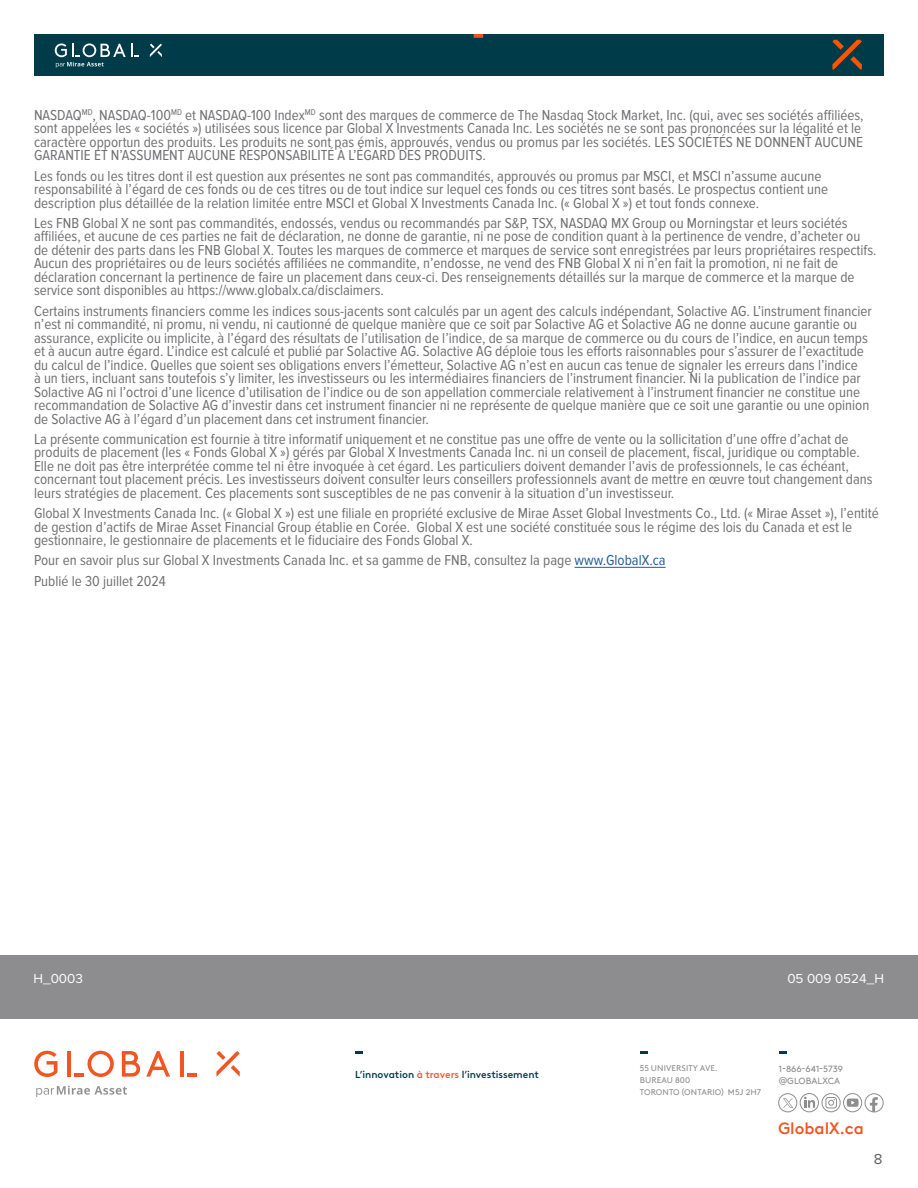
<style>
.page{position:relative;width:918px;height:1188px;background:#fff}
.page>*{position:absolute;margin:0;border:0;box-sizing:border-box;transform-origin:0 0}
.t1{font:500 16.5px "Brown LLTT";color:#f05622}
.t2{font:15px/13.5px "Proxima Nova Cond";color:#717073}
.t3{font:15px "Proxima Nova";color:#606061}
.t4{font:13.5px "Proxima Nova";color:#fff}
.t5{font:500 10.2px "Brown LLTT";color:#003b49}
.t6{font:9px/12px "Brown LLTT";color:#8e8d8e}
.t7{font:8.25px/12px "Brown LLTT";letter-spacing:.01em;color:#8f8f8e}
.s1{color:#215e9e}
.s2{color:#f05725}
</style>
<div class="page">
<div style="left:34px;top:34px;width:850px;height:42px;background:#003b49"></div>
<svg style="left:832px;top:40px;width:30px;height:29px"></svg>
<svg style="left:474px;top:34px;width:9px;height:4px"></svg>
<svg style="left:150px;top:44px;width:12px;height:13px"></svg>
<svg style="left:55px;top:43px;width:84px;height:25px"></svg>
<div style="left:0;top:955px;width:918px;height:64px;background:#8d8c8f"></div>
<hr style="left:575px;top:567px;width:91px;height:1px;background:#215e9e">
<svg style="left:122px;top:1051px;width:18px;height:26px"></svg>
<svg style="left:146px;top:1051px;width:24px;height:26px"></svg>
<svg style="left:216px;top:1051px;width:24px;height:26px"></svg>
<hr style="left:180px;top:1051px;width:3px;height:26px;background:#f05622">
<svg style="left:187px;top:1073px;width:9px;height:4px"></svg>
<svg style="left:34px;top:1051px;width:23px;height:26px"></svg>
<hr style="left:67px;top:1051px;width:3px;height:26px;background:#f05622">
<svg style="left:74px;top:1051px;width:40px;height:26px"></svg>
<svg style="left:36px;top:1086px;width:91px;height:11px"></svg>
<svg style="left:779px;top:1051px;width:7px;height:3px"></svg>
<svg style="left:640px;top:1051px;width:7px;height:3px"></svg>
<svg style="left:355px;top:1051px;width:8px;height:3px"></svg>
<svg style="left:804px;top:1097px;width:11px;height:11px"></svg>
<svg style="left:825px;top:1097px;width:12px;height:11px"></svg>
<svg style="left:783px;top:1098px;width:10px;height:10px"></svg>
<svg style="left:847px;top:1099px;width:12px;height:8px"></svg>
<svg style="left:870px;top:1097px;width:8px;height:15px"></svg>
<div style="left:778px;top:1093px;width:19px;height:19px;border:1px solid #8d8d8d;border-radius:50%"></div>
<div style="left:800px;top:1093px;width:19px;height:19px;border:1px solid #8d8d8d;border-radius:50%"></div>
<div style="left:822px;top:1093px;width:19px;height:19px;border:1px solid #8d8d8d;border-radius:50%"></div>
<div style="left:843px;top:1093px;width:19px;height:19px;border:1px solid #8d8d8d;border-radius:50%"></div>
<div style="left:865px;top:1093px;width:19px;height:19px;border:1px solid #8d8d8d;border-radius:50%"></div>
<p class="t2" style="left:34px;top:108px;width:831px">NASDAQ<sup>MD</sup>, NASDAQ-100<sup>MD</sup> et NASDAQ-100 Index<sup>MD</sup> sont des marques de commerce de The Nasdaq Stock Market, Inc. (qui, avec ses sociétés affiliées, sont appelées les « sociétés ») utilisées sous licence par Global X Investments Canada Inc. Les sociétés ne se sont pas prononcées sur la légalité et le caractère opportun des produits. Les produits ne sont pas émis, approuvés, vendus ou promus par les sociétés. LES SOCIÉTÉS NE DONNENT AUCUNE GARANTIE ET N’ASSUMENT AUCUNE RESPONSABILITÉ À L’ÉGARD DES PRODUITS.</p>
<p class="t2" style="left:34px;top:169px;width:796px">Les fonds ou les titres dont il est question aux présentes ne sont pas commandités, approuvés ou promus par MSCI, et MSCI n’assume aucune responsabilité à l’égard de ces fonds ou de ces titres ou de tout indice sur lequel ces fonds ou ces titres sont basés. Le prospectus contient une description plus détaillée de la relation limitée entre MSCI et Global X Investments Canada Inc. (« Global X ») et tout fonds connexe.</p>
<p class="t2" style="left:34px;top:216px;width:844px">Les FNB Global X ne sont pas commandités, endossés, vendus ou recommandés par S&amp;P, TSX, NASDAQ MX Group ou Morningstar et leurs sociétés affiliées, et aucune de ces parties ne fait de déclaration, ne donne de garantie, ni ne pose de condition quant à la pertinence de vendre, d’acheter ou de détenir des parts dans les FNB Global X. Toutes les marques de commerce et marques de service sont enregistrées par leurs propriétaires respectifs.<br>Aucun des propriétaires ou de leurs sociétés affiliées ne commandite, n’endosse, ne vend des FNB Global X ni n’en fait la promotion, ni ne fait de déclaration concernant la pertinence de faire un placement dans ceux-ci. Des renseignements détaillés sur la marque de commerce et la marque de service sont disponibles au https://www.globalx.ca/disclaimers.</p>
<p class="t2" style="left:34px;top:304px;width:839px">Certains instruments financiers comme les indices sous-jacents sont calculés par un agent des calculs indépendant, Solactive AG. L’instrument financier n’est ni commandité, ni promu, ni vendu, ni cautionné de quelque manière que ce soit par Solactive AG et Solactive AG ne donne aucune garantie ou assurance, explicite ou implicite, à l’égard des résultats de l’utilisation de l’indice, de sa marque de commerce ou du cours de l’indice, en aucun temps et à aucun autre égard. L’indice est calculé et publié par Solactive AG. Solactive AG déploie tous les efforts raisonnables pour s’assurer de l’exactitude du calcul de l’indice. Quelles que soient ses obligations envers l’émetteur, Solactive AG n’est en aucun cas tenue de signaler les erreurs dans l’indice<br>à un tiers, incluant sans toutefois s’y limiter, les investisseurs ou les intermédiaires financiers de l’instrument financier. Ni la publication de l’indice par Solactive AG ni l’octroi d’une licence d’utilisation de l’indice ou de son appellation commerciale relativement à l’instrument financier ne constitue une recommandation de Solactive AG d’investir dans cet instrument financier ni ne représente de quelque manière que ce soit une garantie ou une opinion de Solactive AG à l’égard d’un placement dans cet instrument financier.</p>
<p class="t2" style="left:34px;top:432px;width:840px">La présente communication est fournie à titre informatif uniquement et ne constitue pas une offre de vente ou la sollicitation d’une offre d’achat de produits de placement (les « Fonds Global X ») gérés par Global X Investments Canada Inc. ni un conseil de placement, fiscal, juridique ou comptable.<br>Elle ne doit pas être interprétée comme tel ni être invoquée à cet égard. Les particuliers doivent demander l’avis de professionnels, le cas échéant, concernant tout placement précis. Les investisseurs doivent consulter leurs conseillers professionnels avant de mettre en œuvre tout changement dans leurs stratégies de placement. Ces placements sont susceptibles de ne pas convenir à la situation d’un investisseur.</p>
<p class="t2" style="left:34px;top:507px;width:846px">Global X Investments Canada Inc. (« Global X ») est une filiale en propriété exclusive de Mirae Asset Global Investments Co., Ltd. (« Mirae Asset »), l’entité de gestion d’actifs de Mirae Asset Financial Group établie en Corée. Global X est une société constituée sous le régime des lois du Canada et est le gestionnaire, le gestionnaire de placements et le fiduciaire des Fonds Global X.</p>
<p class="t2" style="left:34px;top:551px;width:633px;line-height:20.2px">Pour en savoir plus sur Global X Investments Canada Inc. et sa gamme de FNB, consultez la page <span class="s1">www.GlobalX.ca<br></span>Publié le 30 juillet 2024</p>
<p class="t4" style="left:33px;top:971px;width:51px">H_0003</p>
<p class="t4" style="left:787px;top:971px;width:98px">05 009 0524_H</p>
<p class="t5" style="left:355px;top:1066px;width:185px">L’innovation <span class="s2">à travers</span> l’investissement</p>
<p class="t7" style="left:640px;top:1062px;width:123px">55 UNIVERSITY AVE.<br>BUREAU 800<br>TORONTO (ONTARIO) M5J 2H7</p>
<p class="t6" style="left:779px;top:1062px;width:66px">1-866-641-5739 @GLOBALXCA</p>
<p class="t1" style="left:778px;top:1116px;width:87px">GlobalX.ca</p>
<p class="t3" style="left:874px;top:1150px;width:10px">8</p>
</div>
